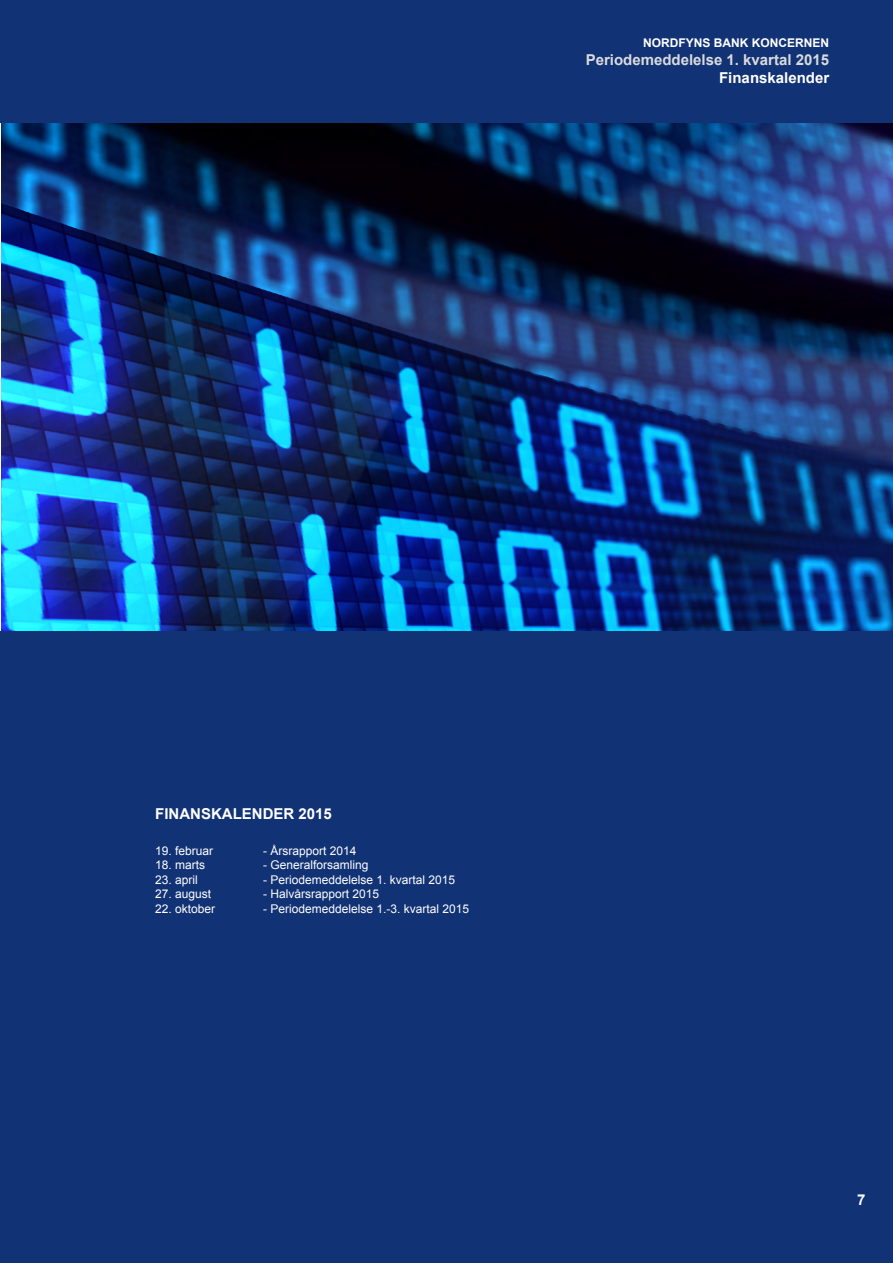
<style>
.page{position:relative;width:893px;height:1263px;background:#fff}
.page>*{position:absolute;margin:0;border:0;box-sizing:border-box;transform-origin:0 0}
.t1{font:700 15px "Arial";color:#fff}
.t2{font:700 15px "Arial";color:#d9dadd}
.t3{font:12px "Arial";color:#fff}
.t4{font:700 12px "Arial";color:#fff}
</style>
<div class="page">
<div style="left:0;top:1140px;width:893px;height:123px;background:#113274"></div>
<img style="left:2px;top:122px;width:891px;height:509px">
<div style="left:0;top:0;width:893px;height:122px;background:#113274"></div>
<div style="left:1px;top:631px;width:892px;height:539px;background:#113274"></div>
<p class="t4" style="left:643px;top:35px;width:187px">NORDFYNS BANK KONCERNEN</p>
<p class="t2" style="left:586px;top:50px;width:245px">Periodemeddelelse 1. kvartal 2015</p>
<p class="t1" style="left:719px;top:68px;width:112px">Finanskalender</p>
<p class="t1" style="left:155px;top:804px;width:178px">FINANSKALENDER 2015</p>
<p class="t3" style="left:155px;top:843px;width:60px">19. februar</p>
<p class="t3" style="left:263px;top:843px;width:95px">- Årsrapport 2014</p>
<p class="t3" style="left:155px;top:857px;width:52px">18. marts</p>
<p class="t3" style="left:263px;top:857px;width:107px">- Generalforsamling</p>
<p class="t3" style="left:155px;top:872px;width:44px">23. april</p>
<p class="t3" style="left:263px;top:872px;width:194px">- Periodemeddelelse 1. kvartal 2015</p>
<p class="t3" style="left:155px;top:886px;width:58px">27. august</p>
<p class="t3" style="left:263px;top:886px;width:118px">- Halvårsrapport 2015</p>
<p class="t3" style="left:155px;top:900px;width:62px">22. oktober</p>
<p class="t3" style="left:263px;top:900px;width:208px">- Periodemeddelelse 1.-3. kvartal 2015</p>
<p class="t1" style="left:857px;top:1189px;width:10px">7</p>
</div>
